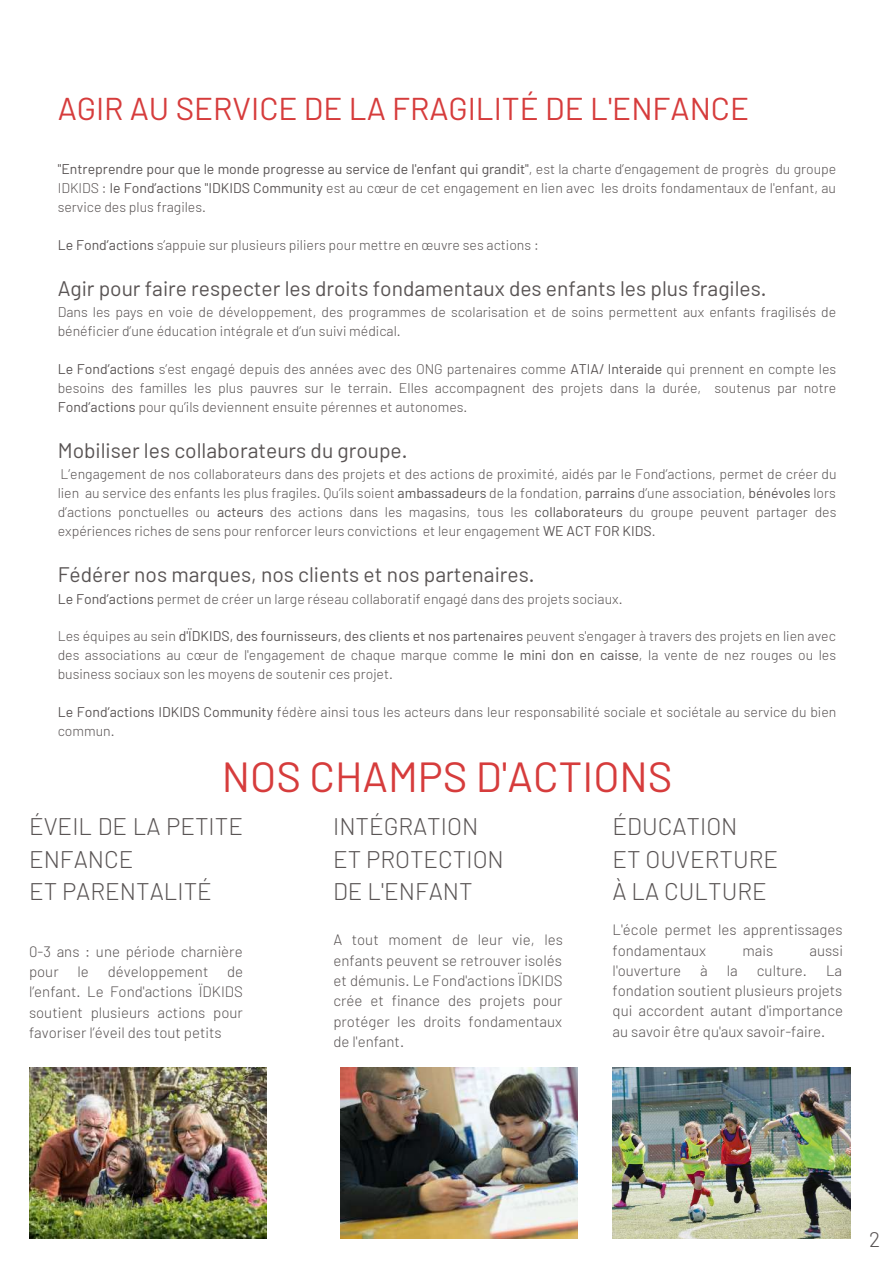
<style>
.page{position:relative;width:894px;height:1264px;background:#fff}
.page>*{position:absolute;margin:0;border:0;box-sizing:border-box;transform-origin:0 0}
.t1{font:42px "Barlow";color:#d63c3c}
.t2{font:31.5px "Barlow";color:#d63c3c}
.t3{font:300 24px/32.7px "Barlow";color:#595454}
.t4{font:21px "Barlow";color:#595454}
.t5{font:300 21px "Barlow";color:#595454}
.t6{font:300 15px/20.2px "Barlow";color:#595454;text-align:justify}
.t7{font:300 14.1px/18.9px "Barlow";color:#595454;text-align:justify}
.s1{font-weight:400}
</style>
<div class="page">
<img style="left:29px;top:1067px;width:238px;height:171px">
<img style="left:340px;top:1067px;width:237px;height:171px">
<img style="left:612px;top:1067px;width:238px;height:171px">
<h2 class="t2" style="left:58px;top:88px;width:692px">AGIR AU SERVICE DE LA FRAGILITÉ DE L'ENFANCE</h2>
<p class="t7" style="left:58px;top:159px;width:780px"><span class="s1">"Entreprendre pour que le monde progresse au service de l'enfant qui grandit"</span>, est la charte d’engagement de progrès du groupe IDKIDS : <span class="s1">le Fond’actions "IDKIDS Community</span> est au cœur de cet engagement en lien avec les droits fondamentaux de l'enfant, au service des plus fragiles.</p>
<p class="t7" style="left:58px;top:235px;width:482px"><span class="s1">Le Fond’actions</span> s’appuie sur plusieurs piliers pour mettre en œuvre ses actions :</p>
<h3 class="t4" style="left:58px;top:275px;width:710px">Agir pour faire respecter les droits fondamentaux des enfants les plus fragiles.</h3>
<p class="t7" style="left:58px;top:302px;width:779px">Dans les pays en voie de développement, des programmes de scolarisation et de soins permettent aux enfants fragilisés de bénéficier d’une éducation intégrale et d’un suivi médical.</p>
<p class="t7" style="left:58px;top:359px;width:780px"><span class="s1">Le Fond’actions</span> s’est engagé depuis des années avec des ONG partenaires comme <span class="s1">ATIA/ Interaide</span> qui prennent en compte les besoins des familles les plus pauvres sur le terrain. Elles accompagnent des projets dans la durée, soutenus par notre <span class="s1">Fond’actions</span> pour qu’ils deviennent ensuite pérennes et autonomes.</p>
<h3 class="t4" style="left:58px;top:437px;width:351px">Mobiliser les collaborateurs du groupe.</h3>
<p class="t7" style="left:58px;top:464px;width:780px">L’engagement de nos collaborateurs dans des projets et des actions de proximité, aidés par le Fond’actions, permet de créer du lien au service des enfants les plus fragiles. Qu’ils soient <span class="s1">ambassadeurs</span> de la fondation, <span class="s1">parrains</span> d’une association, <span class="s1">bénévoles</span> lors d’actions ponctuelles ou <span class="s1">acteurs</span> des actions dans les magasins, tous les <span class="s1">collaborateurs</span> du groupe peuvent partager des expériences riches de sens pour renforcer leurs convictions et leur engagement <span class="s1">WE ACT FOR KIDS</span>.</p>
<h3 class="t4" style="left:58px;top:561px;width:478px">Fédérer nos marques, nos clients et nos partenaires.</h3>
<p class="t7" style="left:58px;top:588px;width:566px"><span class="s1">Le Fond’actions</span> permet de créer un large réseau collaboratif engagé dans des projets sociaux.</p>
<p class="t7" style="left:58px;top:626px;width:779px">Les équipes au sein <span class="s1">d'ÏDKIDS, des fournisseurs, des clients et nos partenaires</span> peuvent s'engager à travers des projets en lien avec des associations au cœur de l'engagement de chaque marque comme <span class="s1">le mini don en caisse</span>, la vente de nez rouges ou les business sociaux son les moyens de soutenir ces projet.</p>
<p class="t7" style="left:58px;top:702px;width:780px"><span class="s1">Le Fond’actions IDKIDS Community</span> fédère ainsi tous les acteurs dans leur responsabilité sociale et sociétale au service du bien commun.</p>
<h1 class="t1" style="left:222px;top:749px;width:452px">NOS CHAMPS D'ACTIONS</h1>
<h3 class="t3" style="left:29px;top:809px;width:215px">ÉVEIL DE LA PETITE<br>ENFANCE<br>ET PARENTALITÉ</h3>
<h3 class="t3" style="left:333px;top:809px;width:172px">INTÉGRATION<br>ET PROTECTION<br>DE L'ENFANT</h3>
<h3 class="t3" style="left:612px;top:809px;width:167px">ÉDUCATION<br>ET OUVERTURE<br>À LA CULTURE</h3>
<p class="t6" style="left:29px;top:940px;width:215px">0-3 ans : une période charnière pour</p>
<p class="t6" style="left:77px;top:960px;width:13px">le</p>
<p class="t6" style="left:108px;top:960px;width:102px">développement</p>
<p class="t6" style="left:29px;top:960px;width:216px;text-indent:198px">de l’enfant. Le Fond'actions ÏDKIDS soutient plusieurs actions pour favoriser l’éveil des tout petits</p>
<p class="t6" style="left:333px;top:929px;width:231px">A tout moment de leur vie, les enfants peuvent se retrouver isolés et démunis. Le Fond'actions ÏDKIDS crée et finance des projets pour protéger les droits fondamentaux de l'enfant.</p>
<p class="t6" style="left:612px;top:919px;width:231px">L'école permet les apprentissages fondamentaux</p>
<p class="t6" style="left:742px;top:939px;width:32px">mais</p>
<p class="t6" style="left:809px;top:939px;width:35px">aussi</p>
<p class="t6" style="left:612px;top:959px;width:70px">l'ouverture</p>
<p class="t6" style="left:700px;top:959px;width:9px">à</p>
<p class="t6" style="left:726px;top:959px;width:13px">la</p>
<p class="t6" style="left:756px;top:959px;width:52px">culture.</p>
<p class="t6" style="left:612px;top:959px;width:232px;text-indent:213px">La fondation soutient plusieurs projets qui accordent autant d'importance au savoir être qu'aux savoir-faire.</p>
<h3 class="t5" style="left:868px;top:1225px;width:13px">2</h3>
</div>
